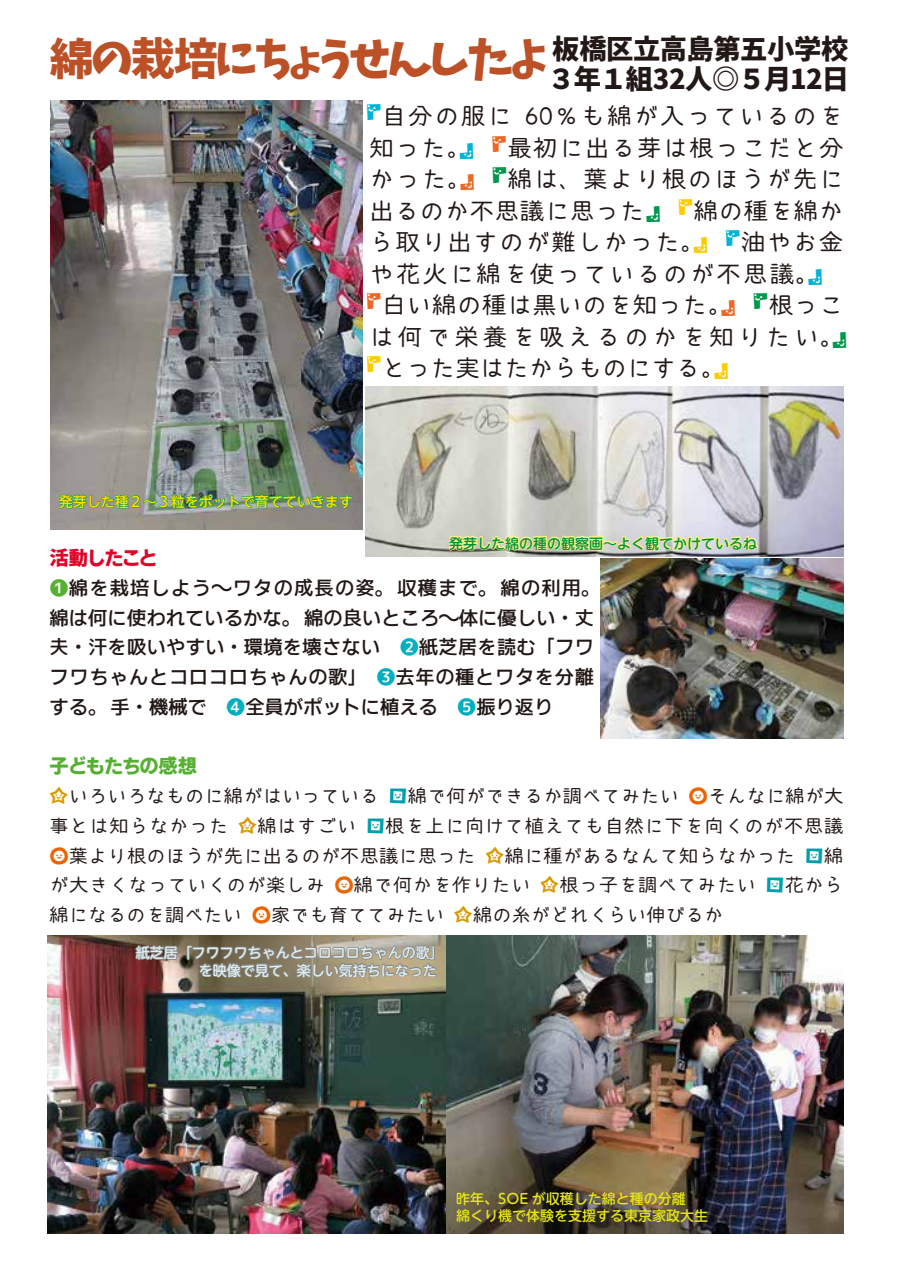
<style>
.page{position:relative;width:903px;height:1275px;background:#fff}
.page>*{position:absolute;margin:0;border:0;box-sizing:border-box;transform-origin:0 0}
.t1{font:44.1px "Keifont";letter-spacing:-.09em;color:#bc5127}
.t2{font:27.3px "Keifont";letter-spacing:-.015em;color:#221815}
.t3{font:24.5px "Syuntaro PLUS";letter-spacing:.06em;color:#221815}
.t4{font:24.5px "Syuntaro PLUS";letter-spacing:.025em;color:#221815}
.t5{font:24.5px "Syuntaro PLUS";letter-spacing:.08em;color:#221815}
.t6{font:24.5px "Syuntaro PLUS";letter-spacing:.09em;color:#221815}
.t7{font:24.5px "Syuntaro PLUS";letter-spacing:.155em;color:#221815}
.t8{font:24.5px "Syuntaro PLUS";color:#221815}
.t9{font:19.25px/29.8px "Syuntaro PLUS";color:#221815;text-align:justify}
.t10{font:19.25px/29.8px "Gen Ei M Gothic v 2 Medium";letter-spacing:.035em;color:#221815;text-align:justify}
.t11{font:19.25px "Gen Ei Nu Gothic EB";letter-spacing:-.055em;color:#55b032}
.t12{font:19.25px "Gen Ei Nu Gothic EB";letter-spacing:-.085em;color:#df0428}
.t13{font:500 14px/17.5px "UD Shin M Go Pro";color:#def0f2}
.t14{font:500 14px/17.5px "UD Shin M Go Pro";color:#e5e518}
.t15{font:500 14px "UD Shin M Go Pro";color:#009c43}
.t16{font:500 14px "UD Shin M Go Pro";color:#ffe100}
.s1{font-family:"K Fhimaji FACE";color:#00b4d6}
.s2{font-family:"K Fhimaji FACE";color:#ec6826}
.s3{font-family:"K Fhimaji FACE";color:#00984b}
.s4{font-family:"K Fhimaji FACE";color:#fccb00}
.s5{color:#55b032}
.s6{color:#00afc0}
.s7{font-family:"K Fhimaji ILLUST";color:#d99900}
.s8{font-family:"K Fhimaji ILLUST";color:#009fab}
.s9{font-family:"K Fhimaji ILLUST";color:#ec6300}
</style>
<div class="page">
<img style="left:50px;top:100px;width:313px;height:429px">
<img style="left:47px;top:935px;width:796px;height:298px">
<img style="left:366px;top:387px;width:477px;height:169px">
<img style="left:601px;top:559px;width:242px;height:179px">
<svg style="left:58px;top:490px;width:295px;height:37px;background:#7b9380"></svg>
<img style="left:448px;top:517px;width:310px;height:73px">
<svg style="left:134px;top:944px;width:45px;height:21px"></svg>
<img style="left:186px;top:935px;width:252px;height:82px">
<h2 class="t2" style="left:552px;top:28px;width:298px">板橋区立高島第五小学校</h2>
<h1 class="t1" style="left:50px;top:24px;width:801px">綿の栽培にちょうせんしたよ<sub>３年１組32人◎５月12日</sub></h1>
<p class="t5" style="left:357px;top:103px;width:487px"><span class="s1">「</span>自分の服に 60％も綿が入っているのを</p>
<p class="t3" style="left:370px;top:135px;width:475px">知った。<span class="s1">」　</span><span class="s2">「</span>最初に出る芽は根っこだと分</p>
<p class="t3" style="left:370px;top:166px;width:475px">かった。<span class="s2">」　</span><span class="s3">「</span>綿は、葉より根のほうが先に</p>
<p class="t4" style="left:370px;top:198px;width:475px">出るのか不思議に思った<span class="s3">」　</span><span class="s4">「</span>綿の種を綿か</p>
<p class="t3" style="left:370px;top:229px;width:475px">ら取り出すのが難しかった。<span class="s4">」　</span><span class="s1">「</span>油やお金</p>
<p class="t6" style="left:370px;top:261px;width:475px">や花火に綿を使っているのが不思議。<span class="s1">」　</span></p>
<p class="t4" style="left:357px;top:292px;width:488px"><span class="s2">「</span>白い綿の種は黒いのを知った。<span class="s2">」　</span><span class="s3">「</span>根っこ</p>
<p class="t7" style="left:370px;top:324px;width:488px">は何で栄養を吸えるのかを知りたい。<span class="s3">」</span></p>
<p class="t8" style="left:357px;top:355px;width:381px"><span class="s4">「</span>とった実はたからものにする。<span class="s4">」</span></p>
<p class="t16" style="left:59px;top:490px;width:296px">発芽した種２～３粒をポットで育てていきます</p>
<p class="t15" style="left:449px;top:532px;width:309px">発芽した綿の種の観察画～よく観てかけているね</p>
<p class="t12" style="left:50px;top:547px;width:110px">活動したこと</p>
<p class="t10" style="left:50px;top:572px;width:546px"><span class="s5">❶</span>綿を栽培しよう～ワタの成長の姿。収穫まで。綿の利用。綿は何に使われているかな。綿の良いところ～体に優しい・丈夫・汗を吸いやすい・環境を壊さない　<span class="s6">❷</span>紙芝居を読む「フワフワちゃんとコロコロちゃんの歌」　<span class="s6">❸</span>去年の種とワタを分離する。手・機械で　<span class="s6">❹</span>全員がポットに植える　<span class="s6">❺</span>振り返り</p>
<p class="t11" style="left:50px;top:755px;width:149px">子どもたちの感想</p>
<p class="t9" style="left:50px;top:781px;width:795px"><span class="s7">☆</span>いろいろなものに綿がはいっている <span class="s8">□</span>綿で何ができるか調べてみたい <span class="s9">◯</span>そんなに綿が大事とは知らなかった <span class="s7">☆</span>綿はすごい <span class="s8">□</span>根を上に向けて植えても自然に下を向くのが不思議<span class="s9">◯</span>葉より根のほうが先に出るのが不思議に思った <span class="s7">☆</span>綿に種があるなんて知らなかった <span class="s8">□</span>綿が大きくなっていくのが楽しみ <span class="s9">◯</span>綿で何かを作りたい <span class="s7">☆</span>根っ子を調べてみたい <span class="s8">□</span>花から綿になるのを調べたい <span class="s9">◯</span>家でも育ててみたい <span class="s7">☆</span>綿の糸がどれくらい伸びるか</p>
<p class="t13" style="left:199px;top:943px;width:246px;text-indent:-63px">紙芝居「フワフワちゃんとコロコロちゃんの歌」を映像で見て、楽しい気持ちになった</p>
<p class="t14" style="left:456px;top:1189px;width:253px">昨年、SOE が収穫した綿と種の分離<br>綿くり機で体験を支援する東京家政大生</p>
</div>
